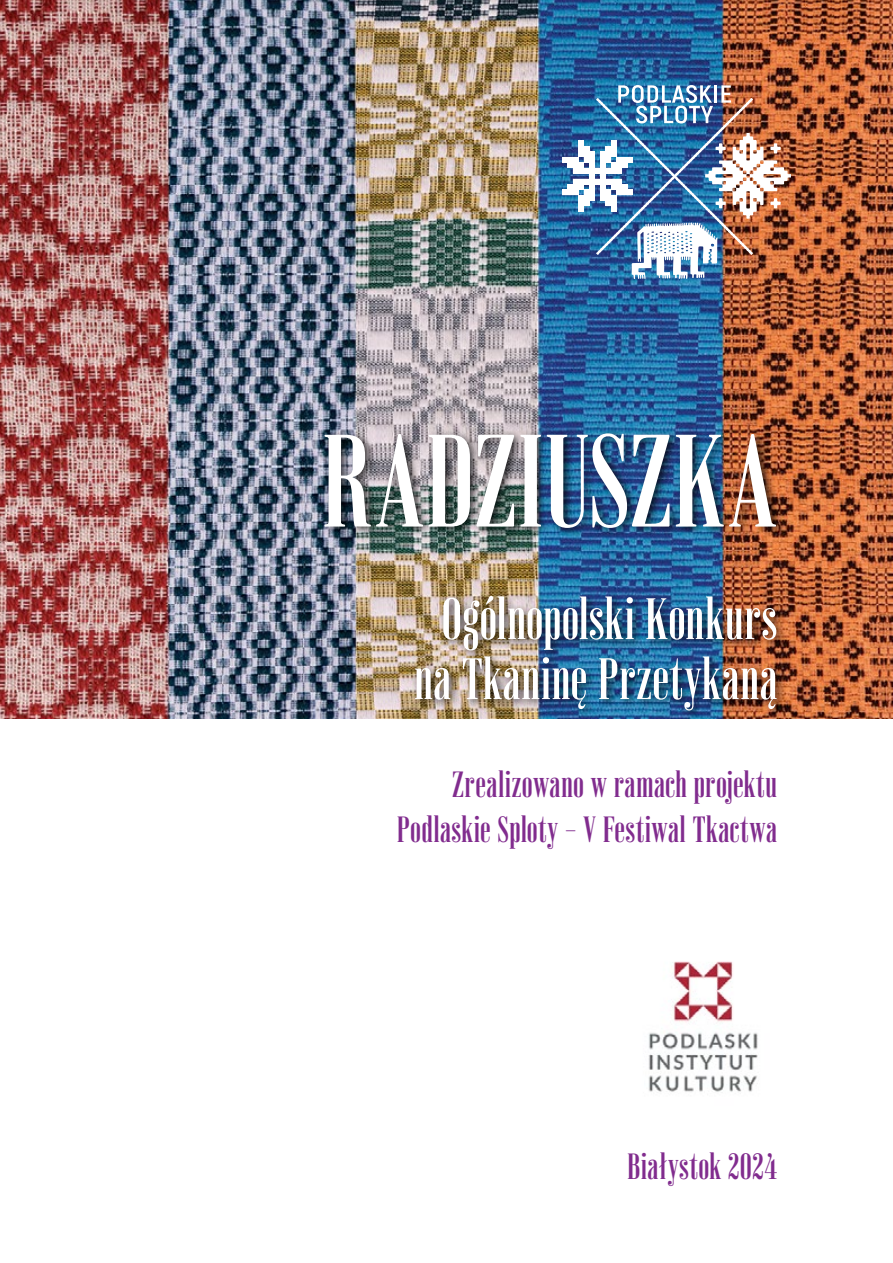
<style>
.page{position:relative;width:893px;height:1263px;background:#fff}
.page>*{position:absolute;margin:0;border:0;box-sizing:border-box;transform-origin:0 0}
.t1{font:700 135px "Vincente";letter-spacing:.015em;color:#fff}
.t2{font:700 60px/60px "Vincente";letter-spacing:.015em;color:#fff;text-align:center}
.t3{font:700 37.5px/45px "Vincente";letter-spacing:.015em;color:#812c8e;text-align:right}
</style>
<div class="page">
<img style="left:0;top:0;width:893px;height:719px">
<div style="left:321px;top:428px;width:466px;height:293px;background:#000;opacity:.75"></div>
<img style="left:562px;top:85px;width:229px;height:194px">
<img style="left:648px;top:961px;width:110px;height:131px">
<h1 class="t1" style="left:323px;top:409px;width:456px">RADZIUSZKA</h1>
<h2 class="t2" style="left:414px;top:589px;width:364px">Ogólnopolski Konkurs na Tkaninę Przetykaną</h2>
<p class="t3" style="left:397px;top:762px;width:381px">Zrealizowano w ramach projektu<br>Podlaskie Sploty – V Festiwal Tkactwa</p>
<p class="t3" style="left:628px;top:1144px;width:151px">Białystok 2024</p>
</div>
